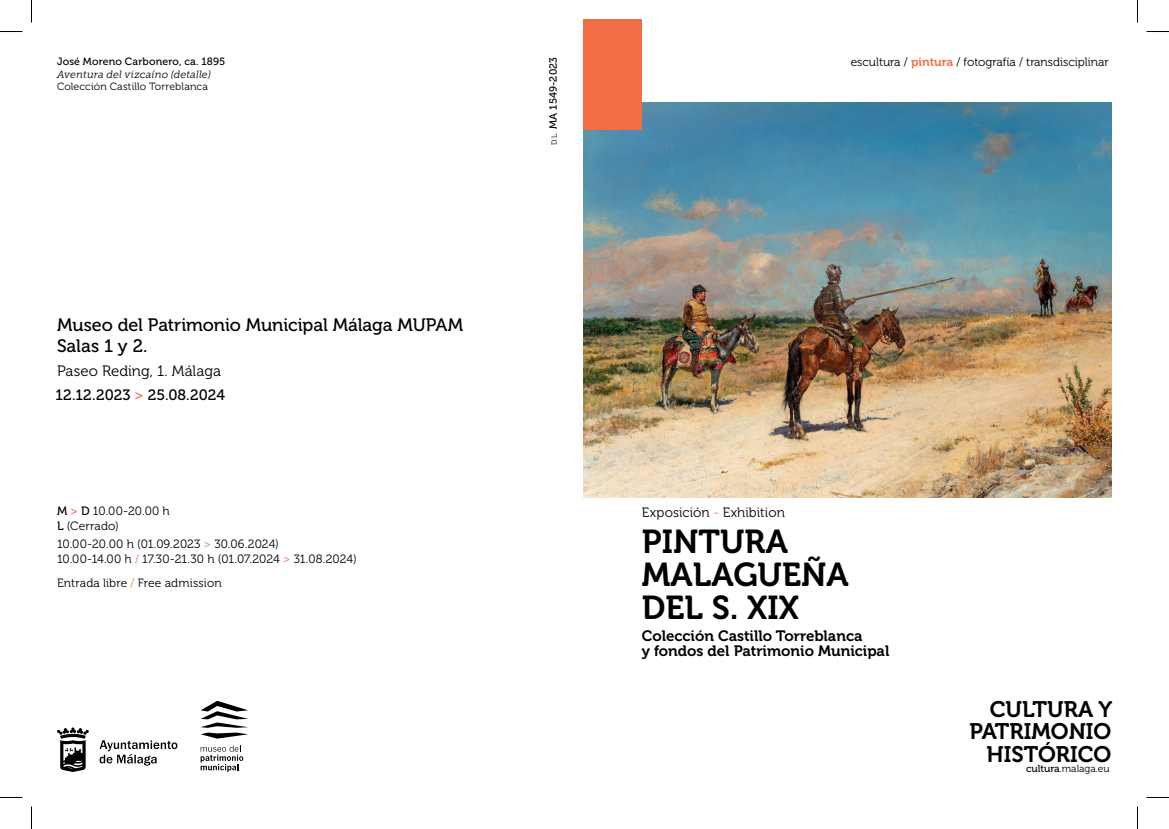
<style>
.page{position:relative;width:1169px;height:829px;background:#fff}
.page>*{position:absolute;margin:0;border:0;box-sizing:border-box;transform-origin:0 0}
.t1{font:33px/33px "Museo 700";color:#000}
.t2{font:22.35px/22.4px "Museo 700";color:#000;text-align:right}
.t3{font:18px "Museo 500";letter-spacing:-.005em;color:#000}
.t4{font:15px/15px "Museo 700";color:#000}
.t5{font:15px "Museo 500";color:#000}
.t6{font:15px "Museo 300";letter-spacing:.005em;color:#000}
.t7{font:13.5px "Museo 300";letter-spacing:.005em;color:#000}
.t8{font:12px "Museo 300";color:#000}
.t9{font:italic 10.5px/12.6px "Museo Slab 300";letter-spacing:.01em;color:#000}
.t10{font:10.5px "Museo 300";letter-spacing:.015em;color:#000}
.t11{font:10.5px "Museo 500";letter-spacing:.015em;color:#000}
.t12{font:10.2px "Museo 300";color:#000}
.s1{font-family:"Museo 500";font-style:normal}
.s2{color:#f36e47}
.s3{font-family:"Museo 500"}
.s4{font-family:"Museo 500";color:#f36e47}
.s5{font-family:"Museo 300";font-size:7.5px}
.s6{font-family:"Museo 700";color:#f36e47}
</style>
<div class="page">
<img style="left:584px;top:103px;width:527px;height:394px">
<div style="left:584px;top:19px;width:58px;height:111px;background:#f36e47"></div>
<svg style="left:201px;top:745px;width:42px;height:26px"></svg>
<svg style="left:201px;top:700px;width:47px;height:38px"></svg>
<svg style="left:100px;top:740px;width:77px;height:25px"></svg>
<svg style="left:57px;top:727px;width:32px;height:44px"></svg>
<svg style="left:0;top:31px;width:22px;height:1px"></svg>
<svg style="left:1146px;top:31px;width:23px;height:1px"></svg>
<svg style="left:0;top:797px;width:22px;height:1px"></svg>
<svg style="left:1146px;top:797px;width:23px;height:1px"></svg>
<svg style="left:31px;top:0;width:1px;height:22px"></svg>
<svg style="left:31px;top:806px;width:1px;height:22px"></svg>
<svg style="left:1137px;top:0;width:1px;height:22px"></svg>
<svg style="left:1137px;top:806px;width:1px;height:22px"></svg>
<p class="t9" style="left:57px;top:55px;width:170px"><span class="s1">José Moreno Carbonero, ca. 1895<br></span>Aventura del vizcaíno (detalle)</p>
<p class="t10" style="left:57px;top:81px;width:152px">Colección Castillo Torreblanca</p>
<p class="t3" style="left:57px;top:314px;width:407px">Museo del Patrimonio Municipal Málaga MUPAM</p>
<p class="t3" style="left:57px;top:336px;width:92px">Salas 1 y 2.</p>
<p class="t6" style="left:57px;top:362px;width:165px">Paseo Reding, 1. Málaga</p>
<p class="t5" style="left:55px;top:386px;width:171px">12.12.2023 <span class="s2">&gt;</span> 25.08.2024</p>
<p class="t8" style="left:57px;top:504px;width:114px"><span class="s3">M</span> <span class="s4">&gt;</span> <span class="s3">D</span> 10.00-20.00 h</p>
<p class="t8" style="left:57px;top:519px;width:63px"><span class="s3">L</span> (Cerrado)</p>
<p class="t8" style="left:57px;top:537px;width:223px">10.00-20.00 h (01.09.2023 <span class="s2">&gt;</span> 30.06.2024)</p>
<p class="t8" style="left:57px;top:552px;width:301px">10.00-14.00 h <span class="s2">/</span> 17.30-21.30 h (01.07.2024 <span class="s2">&gt;</span> 31.08.2024)</p>
<p class="t8" style="left:57px;top:576px;width:166px">Entrada libre <span class="s2">/</span> Free admission</p>
<p class="t11" style="left:547px;top:145px;width:89px;rotate:-90deg"><span class="s5">D.L.</span> MA 1549-2023</p>
<p class="t8" style="left:850px;top:55px;width:260px">escultura / <span class="s6">pintura</span> / fotografía / transdisciplinar</p>
<p class="t7" style="left:642px;top:504px;width:145px">Exposición <span class="s2">-</span> Exhibition</p>
<p class="t1" style="left:642px;top:525px;width:208px">PINTURA<br>MALAGUEÑA<br>DEL S. XIX</p>
<p class="t4" style="left:642px;top:628px;width:249px">Colección Castillo Torreblanca<br>y fondos del Patrimonio Municipal</p>
<p class="t2" style="left:969px;top:698px;width:144px">CULTURA Y<br>PATRIMONIO<br>HISTÓRICO</p>
<p class="t12" style="left:1026px;top:762px;width:85px"><span class="s3">cultura</span>.malaga.eu</p>
</div>
